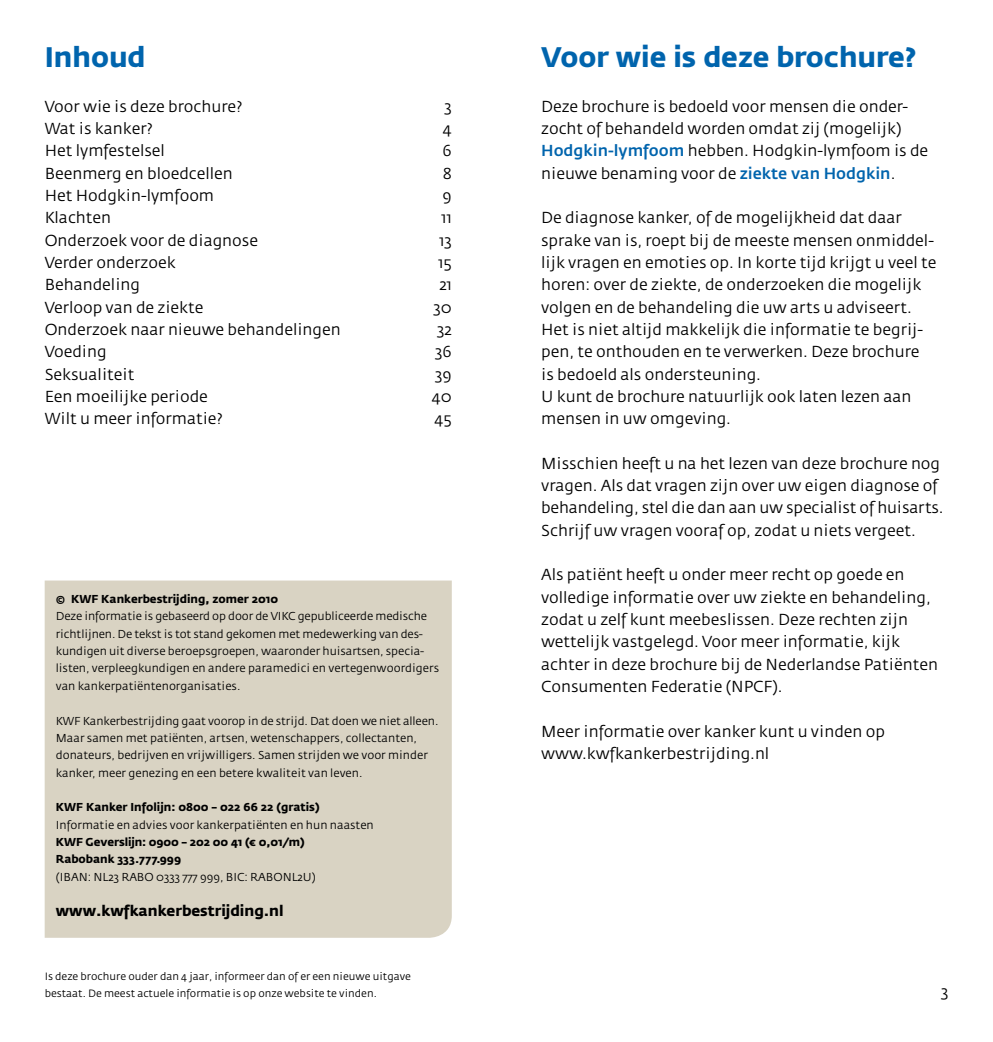
<style>
.page{position:relative;width:993px;height:1042px;background:#fff}
.page>*{position:absolute;margin:0;border:0;box-sizing:border-box;transform-origin:0 0}
.t1{font:700 28px "KWF Fedra Sans";color:#0064ad}
.t2{font:15.75px/22.4px "KWF Fedra Sans";color:#000}
.t3{font:700 14.88px "KWF Fedra Sans";color:#000}
.t4{font:11.38px/17.3px "KWF Fedra Sans";color:#000}
.t5{font:700 11.38px/17.3px "KWF Fedra Sans";color:#000}
.t6{font:10.5px/17.3px "KWF Fedra Sans";color:#000}
.s1{font-weight:500;color:#0064ad}
</style>
<div class="page">
<div style="left:45px;top:580px;width:406px;height:358px;background:#d9d3c3"></div>
<h1 class="t1" style="left:45px;top:40px;width:102px">Inhoud</h1>
<p class="t2" style="left:45px;top:95px;width:199px">Voor wie is deze brochure?</p>
<p class="t2" style="left:444px;top:95px;width:9px">3</p>
<p class="t2" style="left:45px;top:118px;width:110px">Wat is kanker?</p>
<p class="t2" style="left:443px;top:118px;width:10px">4</p>
<p class="t2" style="left:45px;top:140px;width:122px">Het lymfestelsel</p>
<p class="t2" style="left:442px;top:140px;width:11px">6</p>
<p class="t2" style="left:45px;top:162px;width:190px">Beenmerg en bloedcellen</p>
<p class="t2" style="left:442px;top:162px;width:11px">8</p>
<p class="t2" style="left:45px;top:185px;width:171px">Het Hodgkin-lymfoom</p>
<p class="t2" style="left:442px;top:185px;width:11px">9</p>
<p class="t2" style="left:45px;top:207px;width:68px">Klachten</p>
<p class="t2" style="left:441px;top:207px;width:12px">11</p>
<p class="t2" style="left:45px;top:229px;width:215px">Onderzoek voor de diagnose</p>
<p class="t2" style="left:439px;top:229px;width:14px">13</p>
<p class="t2" style="left:45px;top:252px;width:132px">Verder onderzoek</p>
<p class="t2" style="left:438px;top:252px;width:15px">15</p>
<p class="t2" style="left:45px;top:274px;width:97px">Behandeling</p>
<p class="t2" style="left:439px;top:274px;width:14px">21</p>
<p class="t2" style="left:45px;top:296px;width:160px">Verloop van de ziekte</p>
<p class="t2" style="left:433px;top:296px;width:20px">30</p>
<p class="t2" style="left:45px;top:319px;width:297px">Onderzoek naar nieuwe behandelingen</p>
<p class="t2" style="left:437px;top:319px;width:16px">32</p>
<p class="t2" style="left:45px;top:341px;width:63px">Voeding</p>
<p class="t2" style="left:435px;top:341px;width:18px">36</p>
<p class="t2" style="left:45px;top:363px;width:91px">Seksualiteit</p>
<p class="t2" style="left:435px;top:363px;width:18px">39</p>
<p class="t2" style="left:45px;top:386px;width:165px">Een moeilijke periode</p>
<p class="t2" style="left:432px;top:386px;width:21px">40</p>
<p class="t2" style="left:45px;top:408px;width:180px">Wilt u meer informatie?</p>
<p class="t2" style="left:434px;top:408px;width:19px">45</p>
<p class="t5" style="left:56px;top:590px;width:224px">© KWF Kankerbestrijding, zomer 2010</p>
<p class="t4" style="left:56px;top:608px;width:384px">Deze informatie is gebaseerd op door de VIKC gepubliceerde medische richtlijnen. De tekst is tot stand gekomen met medewerking van des&shy;kundigen uit diverse beroepsgroepen, waaronder huisartsen, specia&shy;listen, verpleegkundigen en andere paramedici en vertegenwoordigers van kankerpatiëntenorganisaties.</p>
<p class="t4" style="left:56px;top:712px;width:384px">KWF Kankerbestrijding gaat voorop in de strijd. Dat doen we niet alleen.<br>Maar samen met patiënten, artsen, wetenschappers, collectanten, donateurs, bedrijven en vrijwilligers. Samen strijden we voor minder kanker, meer genezing en een betere kwaliteit van leven.</p>
<p class="t5" style="left:56px;top:799px;width:265px">KWF Kanker Infolijn: 0800 – 022 66 22 (gratis)</p>
<p class="t4" style="left:56px;top:816px;width:319px">Informatie en advies voor kankerpatiënten en hun naasten</p>
<p class="t5" style="left:56px;top:833px;width:250px">KWF Geverslijn: 0900 – 202 00 41 (¤ 0,01/m)<br>Rabobank 333.777.999</p>
<p class="t4" style="left:56px;top:868px;width:261px">(IBAN: NL23 RABO 0333 777 999, BIC: RABONL2U)</p>
<p class="t3" style="left:56px;top:901px;width:229px">www.kwfkankerbestrijding.nl</p>
<p class="t6" style="left:45px;top:968px;width:368px">Is deze brochure ouder dan 4 jaar, informeer dan of er een nieuwe uitgave bestaat. De meest actuele informatie is op onze website te vinden.</p>
<h1 class="t1" style="left:541px;top:40px;width:376px">Voor wie is deze brochure?</h1>
<p class="t2" style="left:541px;top:95px;width:388px">Deze brochure is bedoeld voor mensen die onder-- zocht of behandeld worden omdat zij (mogelijk)<br><span class="s1">Hodgkin-lymfoom</span> hebben. Hodgkin-lymfoom is de nieuwe benaming voor de <span class="s1">ziekte van Hodgkin</span>.</p>
<p class="t2" style="left:541px;top:207px;width:396px">De diagnose kanker, of de mogelijkheid dat daar sprake van is, roept bij de meeste mensen onmiddel&shy;lijk vragen en emoties op. In korte tijd krijgt u veel te horen: over de ziekte, de onderzoeken die mogelijk volgen en de behandeling die uw arts u adviseert.<br>Het is niet altijd makkelijk die informatie te begrij&shy;pen, te onthouden en te verwerken. Deze brochure<br>is bedoeld als ondersteuning.<br>U kunt de brochure natuurlijk ook laten lezen aan mensen in uw omgeving.</p>
<p class="t2" style="left:541px;top:452px;width:403px">Misschien heeft u na het lezen van deze brochure nog vragen. Als dat vragen zijn over uw eigen diagnose of behandeling, stel die dan aan uw specialist of huisarts.<br>Schrijf uw vragen vooraf op, zodat u niets vergeet.</p>
<p class="t2" style="left:541px;top:564px;width:398px">Als patiënt heeft u onder meer recht op goede en volledige informatie over uw ziekte en behandeling, zodat u zelf kunt meebeslissen. Deze rechten zijn wettelijk vastgelegd. Voor meer informatie, kijk achter in deze brochure bij de Nederlandse Patiënten Consumenten Federatie (NPCF).</p>
<p class="t2" style="left:541px;top:720px;width:345px">Meer informatie over kanker kunt u vinden op www.kwfkankerbestrijding.nl</p>
<p class="t2" style="left:940px;top:981px;width:9px">3</p>
</div>
